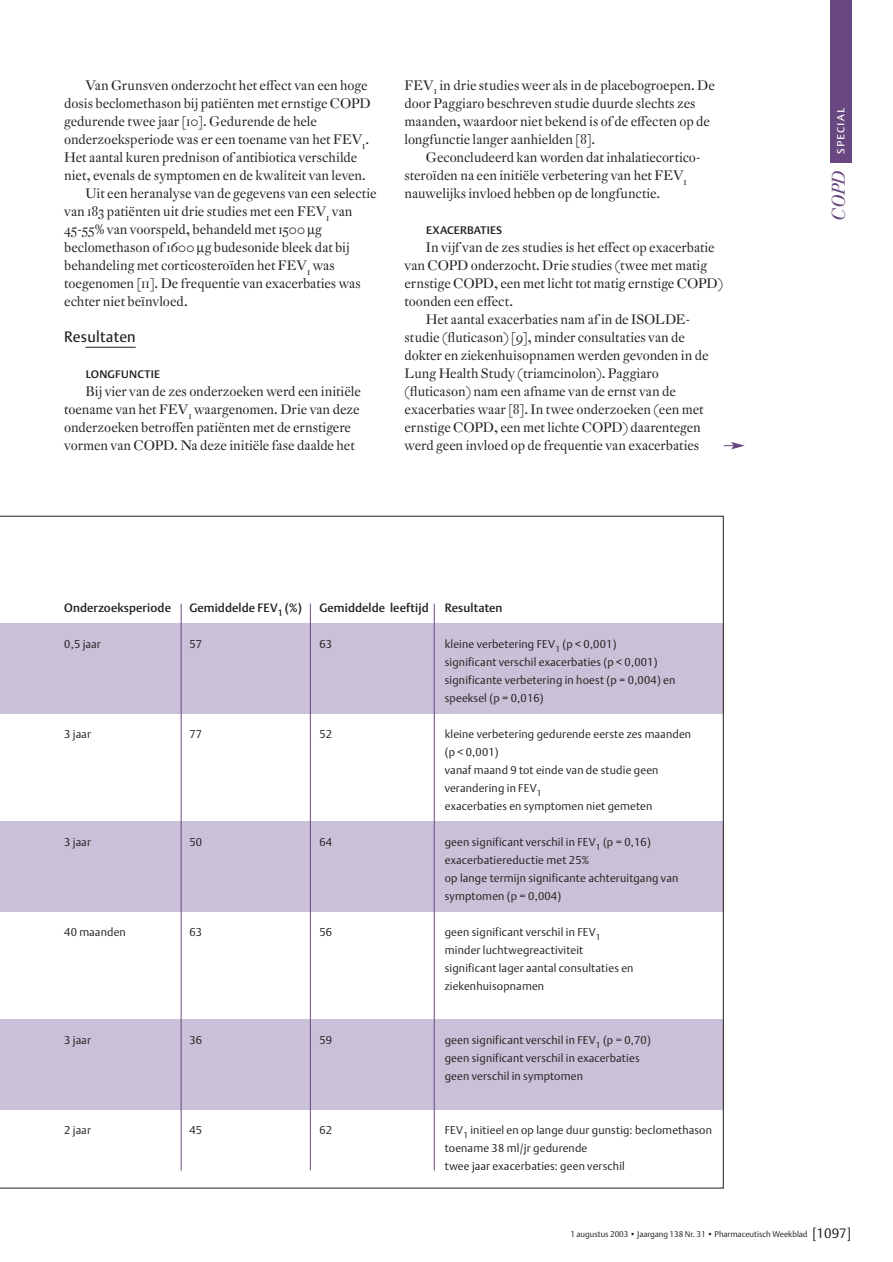
<style>
.page{position:relative;width:893px;height:1262px;background:#fff}
.page>*{position:absolute;margin:0;border:0;box-sizing:border-box;transform-origin:0 0}
.t1{font:italic 18px "DTL Fleischmann SD";color:#694881}
.t2{font:15px "DTL Argo T";letter-spacing:.01em;color:#231f1f}
.t3{font:14.25px "DTL Argo T Caps";letter-spacing:-.01em;color:#231f1f}
.t4{font:13.5px/18px "DTL Fleischmann SD";color:#231f1f}
.t5{font:300 13.5px "DTL Argo T Caps";letter-spacing:.075em;color:#fff}
.t6{font:700 12px "DTL Argo TNS";letter-spacing:.01em;color:#231f1f}
.t7{font:11.25px/18px "DTL Argo TNS";letter-spacing:.015em;color:#231f1f}
.t8{font:8.25px "DTL Argo TNS";color:#231f1f}
.s1{font-family:"DTL Fleischmann D Alt"}
.s2{font-size:13.5px}
</style>
<div class="page">
<div style="left:830px;top:0;width:21px;height:162px;background:#694881"></div>
<hr style="left:85px;top:347px;width:51px;height:1px;background:#231f1f">
<svg style="left:0;top:516px;width:723px;height:672px"></svg>
<svg style="left:723px;top:442px;width:22px;height:7px"></svg>
<hr style="left:181px;top:603px;width:1px;height:567px;background:#694881">
<hr style="left:310px;top:603px;width:1px;height:567px;background:#694881">
<hr style="left:434px;top:603px;width:1px;height:567px;background:#694881">
<p class="t4" style="left:85px;top:78px;width:284px">Van Grunsven onderzocht het e<span class="s1">f</span>ect van een hoge</p>
<p class="t4" style="left:64px;top:96px;width:308px">dosis beclomethason bij patiënten met ernstige COPD</p>
<p class="t4" style="left:64px;top:114px;width:254px">gedurende twee jaar [10]. Gedurende de hele</p>
<p class="t4" style="left:64px;top:132px;width:306px">onderzoeksperiode was er een toename van het FEV<sub>1</sub>.</p>
<p class="t4" style="left:64px;top:150px;width:294px">Het aantal kuren prednison of antibiotica verschilde</p>
<p class="t4" style="left:64px;top:168px;width:303px">niet, evenals de symptomen en de kwaliteit van leven.</p>
<p class="t4" style="left:85px;top:186px;width:292px">Uit een heranalyse van de gegevens van een selectie</p>
<p class="t4" style="left:64px;top:204px;width:290px">van 183 patiënten uit drie studies met een FEV<sub>1</sub> van</p>
<p class="t4" style="left:64px;top:222px;width:259px">45-55% van voorspeld, behandeld met 1500 g</p>
<p class="t4" style="left:64px;top:240px;width:287px">beclomethason of 1600 g budesonide bleek dat bij</p>
<p class="t4" style="left:64px;top:258px;width:272px">behandeling met corticosteroïden het FEV<sub>1</sub> was</p>
<p class="t4" style="left:64px;top:276px;width:298px">toegenomen [11]. De frequentie van exacerbaties was</p>
<p class="t4" style="left:64px;top:294px;width:125px">echter niet beïnvloed.</p>
<p class="t2" style="left:64px;top:330px;width:73px">Resultaten</p>
<p class="t3" style="left:85px;top:365px;width:76px">longfunctie</p>
<p class="t4" style="left:64px;top:384px;width:298px;text-indent:21px">Bij vier van de zes onderzoeken werd een initiële toename van het FEV<sub>1</sub> waargenomen. Drie van deze onderzoeken betro<span class="s1">f</span>en patiënten met de ernstigere vormen van COPD. Na deze initiële fase daalde het</p>
<p class="t4" style="left:404px;top:78px;width:312px">FEV<sub>1</sub> in drie studies weer als in de placebogroepen. De door Paggiaro beschreven studie duurde slechts zes maanden, waardoor niet bekend is of de e<span class="s1">f</span>ecten op de longfunctie langer aanhielden [8].</p>
<p class="t4" style="left:404px;top:150px;width:297px;text-indent:21px">Geconcludeerd kan worden dat inhalatiecortico&shy;steroïden na een initiële verbetering van het FEV<sub>1 </sub>nauwelijks invloed hebben op de longfunctie.</p>
<p class="t3" style="left:426px;top:221px;width:78px">exacerbaties</p>
<p class="t4" style="left:426px;top:240px;width:290px">In vijf van de zes studies is het e<span class="s1">f</span>ect op exacerbatie</p>
<p class="t4" style="left:404px;top:258px;width:304px">van COPD onderzocht. Drie studies (twee met matig</p>
<p class="t4" style="left:404px;top:276px;width:320px">ernstige COPD, een met licht tot matig ernstige COPD)</p>
<p class="t4" style="left:404px;top:294px;width:110px">toonden een e<span class="s1">f</span>ect.</p>
<p class="t4" style="left:426px;top:312px;width:266px">Het aantal exacerbaties nam af in de ISOLDE-</p>
<p class="t4" style="left:404px;top:330px;width:282px">studie (<span class="s1">H</span>uticason) [9], minder consultaties van de</p>
<p class="t4" style="left:404px;top:348px;width:305px">dokter en ziekenhuisopnamen werden gevonden in de</p>
<p class="t4" style="left:404px;top:366px;width:256px">Lung Health Study (triamcinolon). Paggiaro</p>
<p class="t4" style="left:404px;top:384px;width:273px">(<span class="s1">H</span>uticason) nam een afname van de ernst van de</p>
<p class="t4" style="left:404px;top:402px;width:300px">exacerbaties waar [8]. In twee onderzoeken (een met</p>
<p class="t4" style="left:404px;top:420px;width:298px">ernstige COPD, een met lichte COPD) daarentegen</p>
<p class="t4" style="left:404px;top:438px;width:296px">werd geen invloed op de frequentie van exacerbaties</p>
<p class="t6" style="left:64px;top:603px;width:108px">Onderzoeksperiode</p>
<p class="t7" style="left:64px;top:636px;width:38px">0,5 jaar</p>
<p class="t7" style="left:64px;top:726px;width:28px">3 jaar</p>
<p class="t7" style="left:64px;top:834px;width:28px">3 jaar</p>
<p class="t7" style="left:64px;top:924px;width:63px">40 maanden</p>
<p class="t6" style="left:189px;top:603px;width:114px">Gemiddelde FEV<sub>1</sub> (%)</p>
<p class="t7" style="left:189px;top:636px;width:14px">57</p>
<p class="t7" style="left:189px;top:726px;width:14px">77</p>
<p class="t7" style="left:189px;top:834px;width:14px">50</p>
<p class="t7" style="left:189px;top:924px;width:14px">63</p>
<p class="t6" style="left:319px;top:603px;width:111px">Gemiddelde leeftijd</p>
<p class="t7" style="left:319px;top:636px;width:14px">63</p>
<p class="t7" style="left:319px;top:726px;width:14px">52</p>
<p class="t7" style="left:319px;top:834px;width:14px">64</p>
<p class="t7" style="left:319px;top:924px;width:14px">56</p>
<p class="t6" style="left:445px;top:603px;width:59px">Resultaten</p>
<p class="t7" style="left:445px;top:636px;width:232px">kleine verbetering FEV<sub>1</sub> (p &lt; 0,001)<br>significant verschil exacerbaties (p &lt; 0,001) significante verbetering in hoest (p = 0,004) en speeksel (p = 0,016)</p>
<p class="t7" style="left:445px;top:726px;width:248px">kleine verbetering gedurende eerste zes maanden (p &lt; 0,001)<br>vanaf maand 9 tot einde van de studie geen verandering in FEV<sub>1<br></sub>exacerbaties en symptomen niet gemeten</p>
<p class="t7" style="left:445px;top:834px;width:235px">geen significant verschil in FEV<sub>1</sub> (p = 0,16) exacerbatiereductie met 25%<br>op lange termijn significante achteruitgang van symptomen (p = 0,004)</p>
<p class="t7" style="left:445px;top:924px;width:190px">geen significant verschil in FEV<sub>1 </sub>minder luchtwegreactiviteit significant lager aantal consultaties en ziekenhuisopnamen</p>
<p class="t7" style="left:64px;top:1032px;width:28px">3 jaar</p>
<p class="t7" style="left:189px;top:1032px;width:14px">36</p>
<p class="t7" style="left:319px;top:1032px;width:14px">59</p>
<p class="t7" style="left:445px;top:1032px;width:207px">geen significant verschil in FEV<sub>1</sub> (p = 0,70) geen significant verschil in exacerbaties geen verschil in symptomen</p>
<p class="t7" style="left:64px;top:1122px;width:28px">2 jaar</p>
<p class="t7" style="left:189px;top:1122px;width:14px">45</p>
<p class="t7" style="left:319px;top:1122px;width:14px">62</p>
<p class="t7" style="left:445px;top:1122px;width:269px">FEV<sub>1</sub> initieel en op lange duur gunstig: beclomethason toename 38 ml/jr gedurende<br>twee jaar exacerbaties: geen verschil</p>
<p class="t5" style="left:831px;top:153px;width:47px;rotate:-90deg">special</p>
<h1 class="t1" style="left:831px;top:220px;width:52px;rotate:-90deg">COPD</h1>
<p class="t8" style="left:570px;top:1231px;width:282px">1 augustus 2003 • Jaargang 138 Nr. 31 • Pharmaceutisch Weekblad <span class="s2">[1097]</span></p>
</div>
